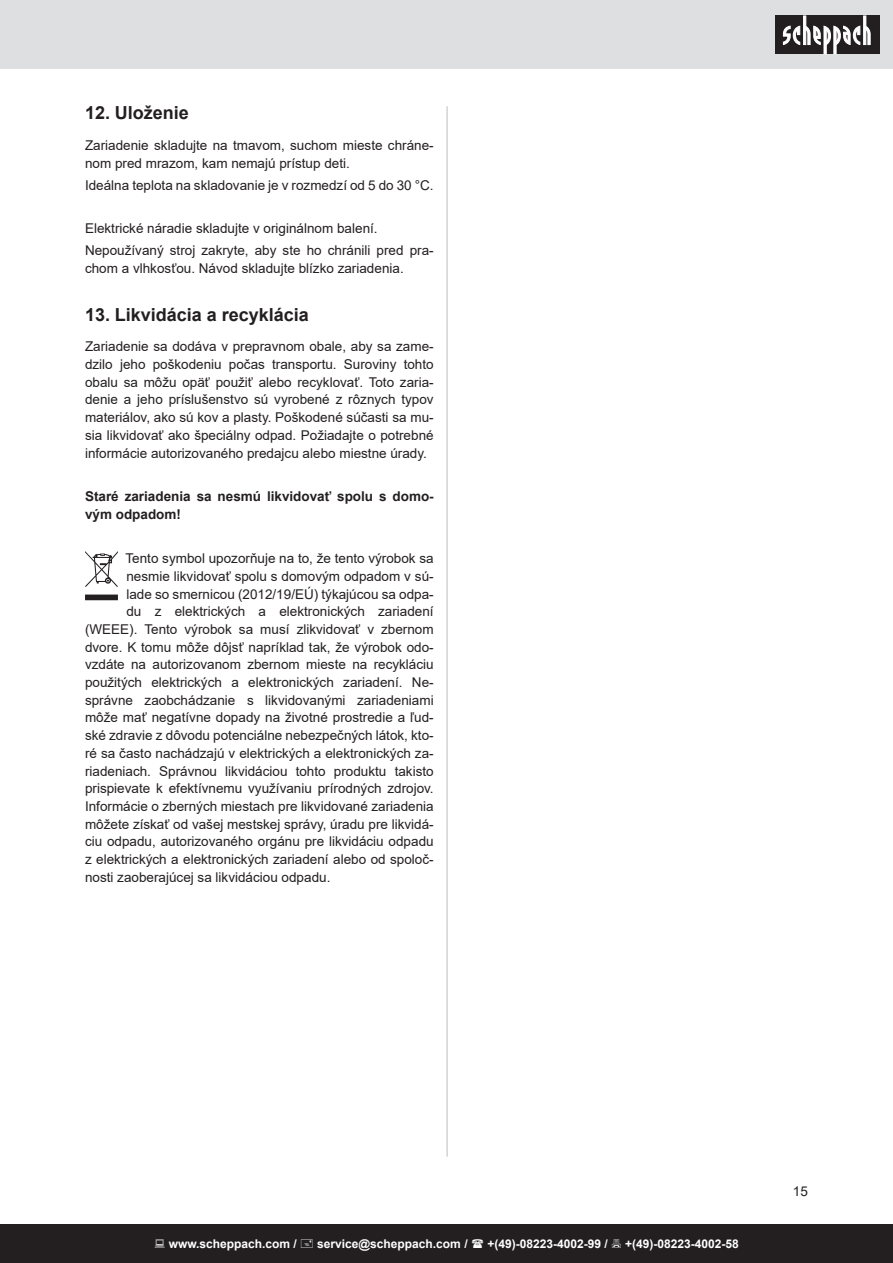
<style>
.page{position:relative;width:893px;height:1263px;background:#fff}
.page>*{position:absolute;margin:0;border:0;box-sizing:border-box;transform-origin:0 0}
.t1{font:700 18px "Arial";color:#231f20}
.t2{font:13.5px/17.7px "Arial";color:#231f20}
.t3{font:700 13.5px/17.7px "Arial";color:#231f20}
.t4{font:700 12px "Arial";color:#fff}
</style>
<div class="page">
<div style="left:0;top:0;width:893px;height:69px;background:#dedfe0"></div>
<div style="left:775px;top:16px;width:105px;height:38px;background:#231f20"></div>
<svg style="left:783px;top:15px;width:88px;height:39px"></svg>
<div style="left:0;top:1225px;width:893px;height:38px;background:#231f20"></div>
<hr style="left:446px;top:106px;width:2px;height:1051px;background:#c6c8ca">
<svg style="left:85px;top:551px;width:33px;height:49px"></svg>
<h1 class="t1" style="left:85px;top:103px;width:105px">12. Uloženie</h1>
<p class="t2" style="left:85px;top:136px;width:350px">Zariadenie skladujte na tmavom, suchom mieste chráne&shy;nom pred mrazom, kam nemajú prístup deti.</p>
<p class="t2" style="left:85px;top:176px;width:350px">Ideálna teplota na skladovanie je v rozmedzí od 5 do 30 °C.</p>
<p class="t2" style="left:85px;top:218px;width:350px;line-height:21.9px">Elektrické náradie skladujte v originálnom balení.<br>Nepoužívaný stroj zakryte, aby ste ho chránili pred pra-</p>
<p class="t2" style="left:85px;top:260px;width:320px">chom a vlhkosťou. Návod skladujte blízko zariadenia.</p>
<h1 class="t1" style="left:85px;top:305px;width:225px">13. Likvidácia a recyklácia</h1>
<p class="t2" style="left:85px;top:338px;width:350px;text-align:justify">Zariadenie sa dodáva v prepravnom obale, aby sa zame&shy;dzilo jeho poškodeniu počas transportu. Suroviny tohto obalu sa môžu opäť použiť alebo recyklovať. Toto zaria&shy;denie a jeho príslušenstvo sú vyrobené z rôznych typov materiálov, ako sú kov a plasty. Poškodené súčasti sa mu&shy;sia likvidovať ako špeciálny odpad. Požiadajte o potrebné informácie autorizovaného predajcu alebo miestne úrady.</p>
<p class="t3" style="left:85px;top:488px;width:350px">Staré zariadenia sa nesmú likvidovať spolu s domo&shy;vým odpadom!</p>
<p class="t2" style="left:126px;top:549px;width:310px">Tento symbol upozorňuje na to, že tento výrobok sa</p>
<p class="t2" style="left:126px;top:567px;width:309px">nesmie likvidovať spolu s domovým odpadom v sú-</p>
<p class="t2" style="left:126px;top:585px;width:309px">lade so smernicou (2012/19/EÚ) týkajúcou sa odpa-</p>
<p class="t2" style="left:126px;top:603px;width:309px">du z elektrických a elektronických zariadení</p>
<p class="t2" style="left:85px;top:620px;width:350px">(WEEE). Tento výrobok sa musí zlikvidovať v zbernom</p>
<p class="t2" style="left:85px;top:638px;width:350px">dvore. K tomu môže dôjsť napríklad tak, že výrobok odo-</p>
<p class="t2" style="left:85px;top:656px;width:350px">vzdáte na autorizovanom zbernom mieste na recykláciu</p>
<p class="t2" style="left:85px;top:673px;width:350px">použitých elektrických a elektronických zariadení. Ne-</p>
<p class="t2" style="left:85px;top:691px;width:350px">správne zaobchádzanie s likvidovanými zariadeniami</p>
<p class="t2" style="left:85px;top:709px;width:350px">môže mať negatívne dopady na životné prostredie a ľud-</p>
<p class="t2" style="left:85px;top:726px;width:350px">ské zdravie z dôvodu potenciálne nebezpečných látok, kto-</p>
<p class="t2" style="left:85px;top:744px;width:350px">ré sa často nachádzajú v elektrických a elektronických za-</p>
<p class="t2" style="left:85px;top:762px;width:350px">riadeniach. Správnou likvidáciou tohto produktu takisto</p>
<p class="t2" style="left:85px;top:780px;width:350px">prispievate k efektívnemu využívaniu prírodných zdrojov.</p>
<p class="t2" style="left:85px;top:797px;width:350px">Informácie o zberných miestach pre likvidované zariadenia</p>
<p class="t2" style="left:85px;top:815px;width:350px">môžete získať od vašej mestskej správy, úradu pre likvidá-</p>
<p class="t2" style="left:85px;top:833px;width:350px">ciu odpadu, autorizovaného orgánu pre likvidáciu odpadu</p>
<p class="t2" style="left:85px;top:850px;width:350px">z elektrických a elektronických zariadení alebo od spoloč-</p>
<p class="t2" style="left:85px;top:868px;width:247px">nosti zaoberajúcej sa likvidáciou odpadu.</p>
<p class="t4" style="left:169px;top:1237px;width:130px">www.scheppach.com /</p>
<p class="t4" style="left:317px;top:1237px;width:152px">service@scheppach.com /</p>
<p class="t4" style="left:487px;top:1237px;width:122px">+(49)-08223-4002-99 /</p>
<p class="t4" style="left:625px;top:1237px;width:115px">+(49)-08223-4002-58</p>
<p class="t2" style="left:793px;top:1183px;width:17px">15</p>
</div>
